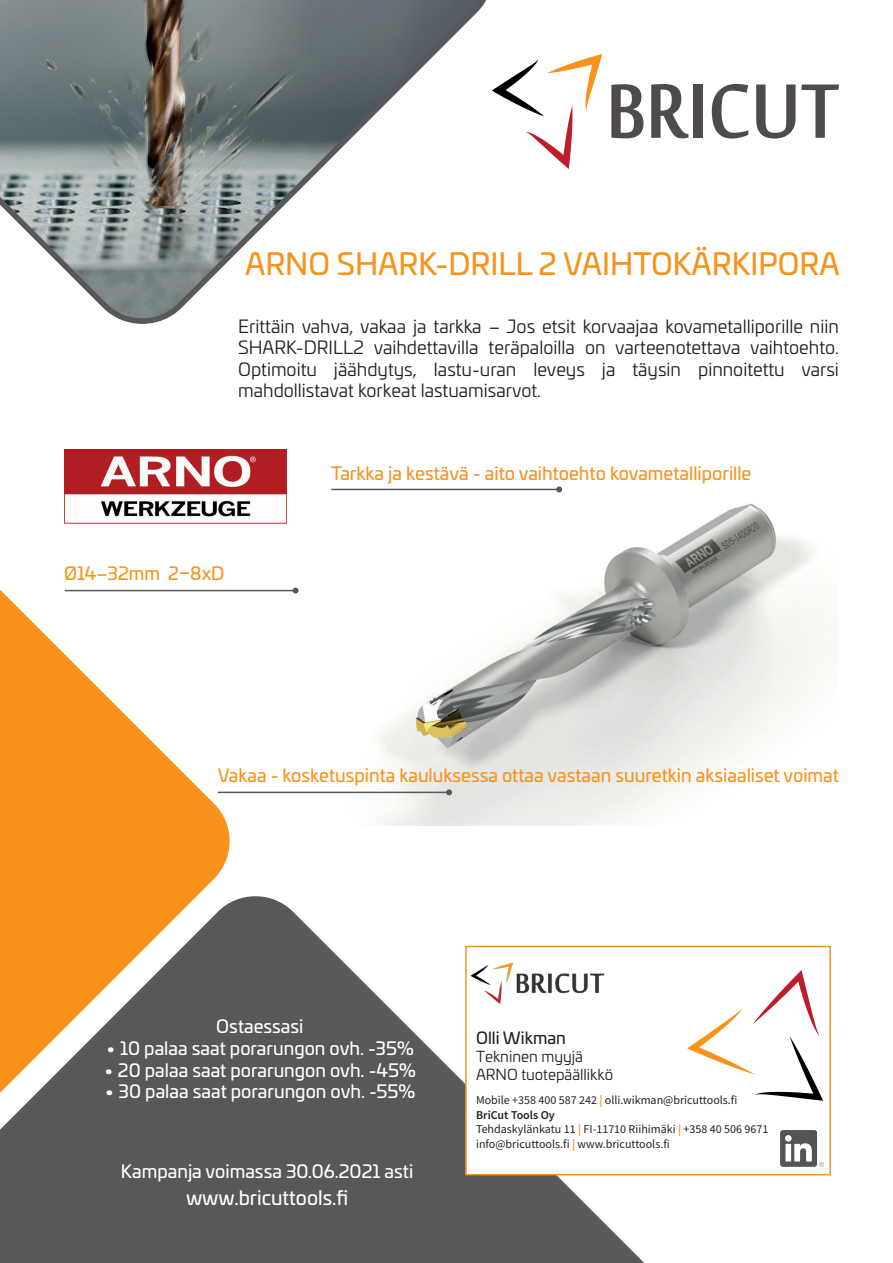
<style>
.page{position:relative;width:893px;height:1263px;background:#fff}
.page>*{position:absolute;margin:0;border:0;box-sizing:border-box;transform-origin:0 0}
.t1{font:30px "Univia Pro";color:#f7931d}
.t2{font:19.5px "Univia Pro";color:#fff}
.t3{font:18px/21.6px "Univia Pro";color:#231f20;text-align:justify}
.t4{font:18px "Univia Pro";color:#fff}
.t5{font:18px "Univia Pro";color:#f7931d}
.t6{font:16.5px "Univia Pro";color:#231f20}
.t7{font:15px/18px "Univia Pro";color:#231f20}
.t8{font:12px/14.4px "Source Sans Pro";color:#231f20}
.s1{font-weight:600;color:#f7931d}
.s2{font-weight:600}
</style>
<div class="page">
<img style="left:303px;top:488px;width:536px;height:337px">
<svg style="left:0;top:896px;width:831px;height:367px;fill:#57585a"></svg>
<svg style="left:0;top:589px;width:235px;height:609px"></svg>
<svg style="left:0;top:0;width:487px;height:324px"></svg>
<svg style="left:492px;top:54px;width:110px;height:115px"></svg>
<svg style="left:611px;top:84px;width:32px;height:54px"></svg>
<svg style="left:651px;top:84px;width:37px;height:54px"></svg>
<div style="left:693px;top:84px;width:9px;height:54px;background:#4f4b4c"></div>
<svg style="left:712px;top:84px;width:36px;height:55px"></svg>
<svg style="left:756px;top:84px;width:39px;height:55px"></svg>
<svg style="left:801px;top:84px;width:38px;height:54px"></svg>
<div style="left:465px;top:946px;width:366px;height:229px;background:#fff;border:2px solid #f7931d"></div>
<img style="left:470px;top:962px;width:135px;height:41px">
<img style="left:780px;top:1130px;width:43px;height:37px">
<svg style="left:687px;top:970px;width:136px;height:131px"></svg>
<img style="left:64px;top:449px;width:223px;height:75px">
<hr style="left:331px;top:489px;width:228px;height:1px;background:#57585a">
<svg style="left:556px;top:486px;width:6px;height:6px"></svg>
<hr style="left:65px;top:590px;width:231px;height:1px;background:#57585a">
<svg style="left:293px;top:588px;width:5px;height:5px"></svg>
<hr style="left:218px;top:792px;width:231px;height:1px;background:#57585a">
<svg style="left:446px;top:789px;width:6px;height:6px"></svg>
<h1 class="t1" style="left:245px;top:241px;width:596px">ARNO SHARK-DRILL 2 VAIHTOKÄRKIPORA</h1>
<p class="t3" style="left:238px;top:314px;width:602px">Erittäin vahva, vakaa ja tarkka – Jos etsit korvaajaa kovametalliporille niin SHARK-DRILL2 vaihdettavilla teräpaloilla on varteenotettava vaihtoehto.<br>Optimoitu jäähdytys, lastu-uran leveys ja täysin pinnoitettu varsi mahdollistavat korkeat lastuamisarvot.</p>
<p class="t5" style="left:64px;top:560px;width:162px">Ø14–32mm 2–8xD</p>
<p class="t5" style="left:331px;top:459px;width:422px">Tarkka ja kestävä - aito vaihtoehto kovametalliporille</p>
<p class="t5" style="left:218px;top:762px;width:623px">Vakaa - kosketuspinta kauluksessa ottaa vastaan suuretkin aksiaaliset voimat</p>
<p class="t4" style="left:216px;top:1013px;width:89px">Ostaessasi</p>
<p class="t4" style="left:106px;top:1035px;width:309px">• 10 palaa saat porarungon ovh. -35%</p>
<p class="t4" style="left:104px;top:1056px;width:314px">• 20 palaa saat porarungon ovh. -45%</p>
<p class="t4" style="left:104px;top:1078px;width:312px">• 30 palaa saat porarungon ovh. -55%</p>
<p class="t4" style="left:121px;top:1158px;width:294px">Kampanja voimassa 30.06.2021 asti</p>
<p class="t2" style="left:186px;top:1183px;width:164px">www.bricuttools.fi</p>
<p class="t6" style="left:476px;top:1025px;width:91px">Olli Wikman</p>
<p class="t7" style="left:476px;top:1047px;width:139px">Tekninen myyjä<br>ARNO tuotepäällikkö</p>
<p class="t8" style="left:476px;top:1093px;width:294px">Mobile +358 400 587 242 <span class="s1">|</span> olli.wikman@bricuttools.fi <span class="s2">BriCut Tools Oy<br></span>Tehdaskylänkatu 11 <span class="s1">|</span> FI-11710 Riihimäki <span class="s1">|</span> +358 40 506 9671 info@bricuttools.fi <span class="s1">|</span> www.bricuttools.fi</p>
</div>
